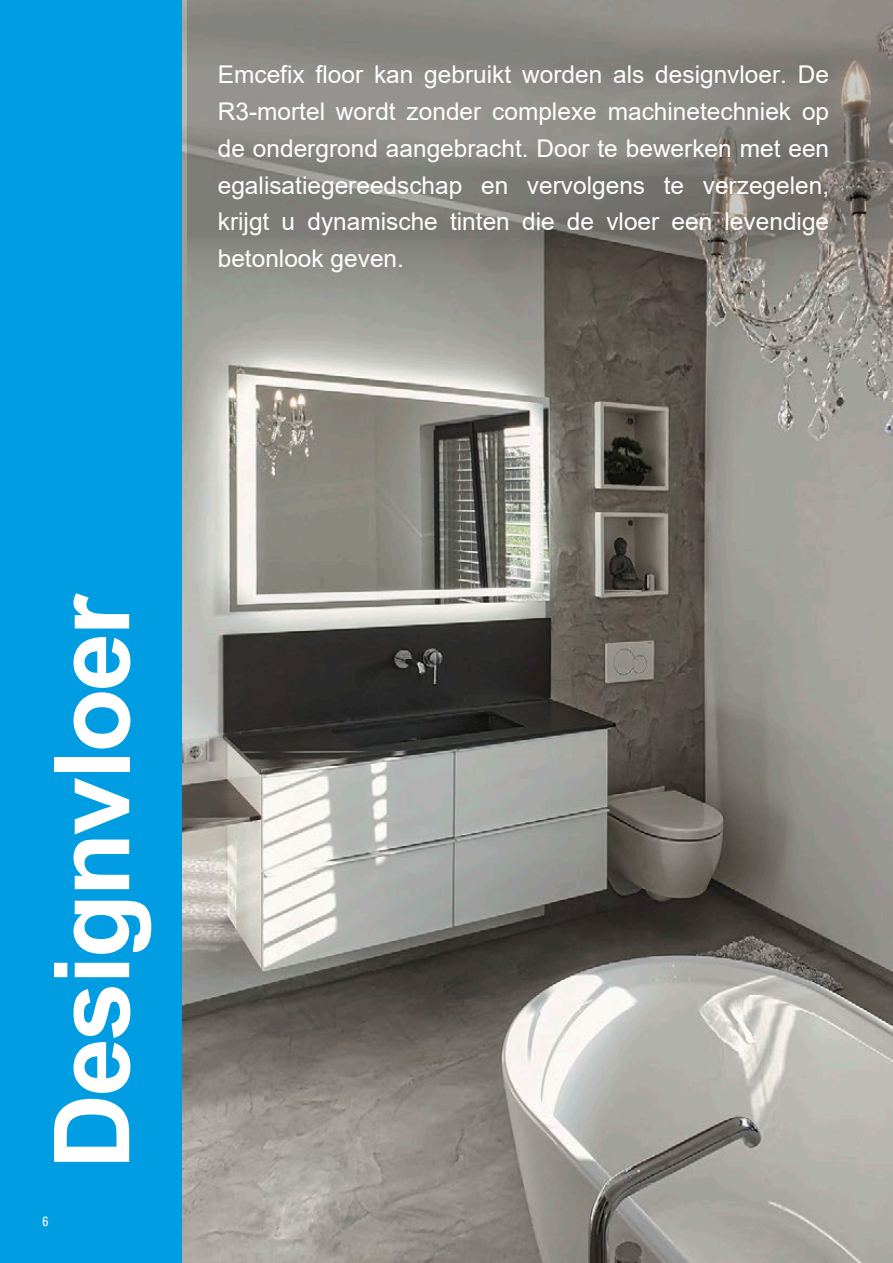
<style>
.page{position:relative;width:893px;height:1263px;background:#fff}
.page>*{position:absolute;margin:0;border:0;box-sizing:border-box;transform-origin:0 0}
.t1{font:700 105px "Arial";letter-spacing:-.025em;color:#fff}
.t2{font:24.45px/36.6px "Arial";color:#fff;text-align:justify}
.t3{font:condensed 13.5px "Univers LT Pro";color:#fff}
</style>
<div class="page">
<div style="left:0;top:0;width:187px;height:1263px;background:#009de2"></div>
<img style="left:183px;top:0;width:710px;height:1263px">
<svg style="left:187px;top:0;width:706px;height:350px;background:#86847f"></svg>
<p class="t2" style="left:218px;top:56px;width:613px">Emcefix floor kan gebruikt worden als designvloer. De R3-mortel wordt zonder complexe machinetechniek op de ondergrond aangebracht. Door te bewerken met een egalisatiegereedschap en vervolgens te verzegelen, krijgt u dynamische tinten die de vloer een levendige betonlook geven.</p>
<h1 class="t1" style="left:18px;top:1169px;width:578px;rotate:-90deg">Designvloer</h1>
<p class="t3" style="left:43px;top:1212px;width:7px">6</p>
</div>
